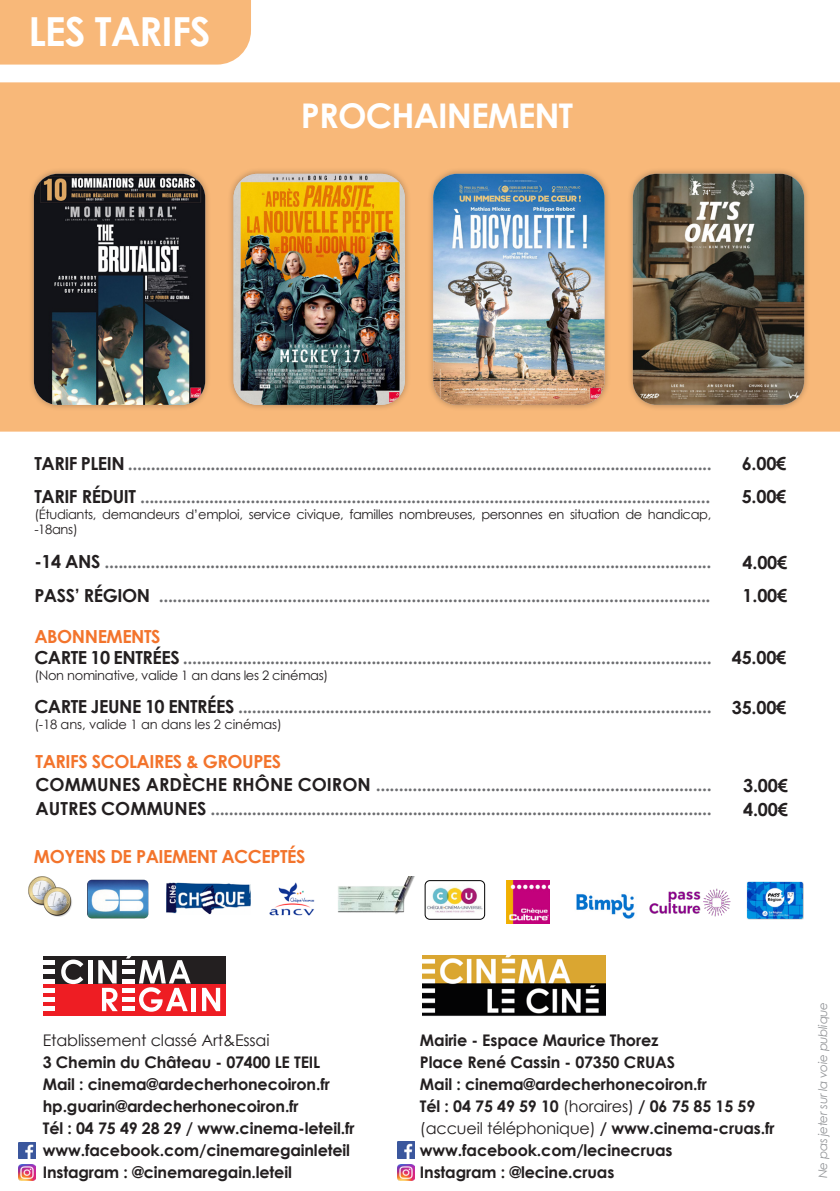
<style>
.page{position:relative;width:840px;height:1191px;background:#fff}
.page>*{position:absolute;margin:0;border:0;box-sizing:border-box;transform-origin:0 0}
.cartouche_film{font:700 40px "Century Gothic";letter-spacing:-.025em;color:#fff}
.t1{font:700 34px "Century Gothic";letter-spacing:-.025em;color:#fff}
.cartouche_film-2{font:700 18px "Century Gothic";letter-spacing:-.025em;color:#6c6d70}
.cartouche_film-3{font:700 18px "Century Gothic";color:#6c6d70}
.cartouche_film-4{font:700 18px "Century Gothic";letter-spacing:-.025em;color:#f3742c}
.t2{font:700 18px "Century Gothic";letter-spacing:-.01em;color:#231f20}
.t3{font:700 16px/22px "Century Gothic";letter-spacing:-.01em;color:#231f20}
.t4{font:16px "Century Gothic";letter-spacing:-.01em;color:#231f20}
.cartouche_film-5{font:13px/15.6px "Century Gothic";letter-spacing:-.025em;color:#231f20}
.cartouche_film-6{font:italic 12px "Century Gothic";letter-spacing:-.025em;color:#939598}
.s1{color:#231f20}
.s2{font-weight:400}
</style>
<div class="page">
<div style="left:0;top:82px;width:839px;height:349px;background:#f8b879"></div>
<div style="left:43px;top:955px;width:182px;height:28px;background:#231f20"></div>
<div style="left:43px;top:983px;width:182px;height:32px;background:#ee1d23"></div>
<div style="left:122px;top:987px;width:13px;height:5px;background:#fff"></div>
<div style="left:122px;top:1006px;width:13px;height:5px;background:#fff"></div>
<hr style="left:122px;top:997px;width:13px;height:4px;background:#fff">
<svg style="left:61px;top:959px;width:22px;height:25px"></svg>
<hr style="left:88px;top:960px;width:4px;height:23px;background:#fff">
<hr style="left:122px;top:960px;width:13px;height:4px;background:#fff">
<hr style="left:122px;top:979px;width:13px;height:4px;background:#fff">
<div style="left:122px;top:969px;width:13px;height:5px;background:#fff"></div>
<div style="left:43px;top:987px;width:12px;height:5px;background:#fff"></div>
<div style="left:43px;top:1006px;width:12px;height:5px;background:#fff"></div>
<hr style="left:43px;top:997px;width:12px;height:4px;background:#fff">
<hr style="left:43px;top:960px;width:12px;height:4px;background:#fff">
<hr style="left:43px;top:979px;width:12px;height:4px;background:#fff">
<div style="left:43px;top:969px;width:12px;height:5px;background:#fff"></div>
<svg style="left:139px;top:960px;width:52px;height:51px"></svg>
<hr style="left:192px;top:987px;width:4px;height:24px;background:#fff">
<svg style="left:202px;top:987px;width:18px;height:24px"></svg>
<svg style="left:98px;top:960px;width:20px;height:51px"></svg>
<svg style="left:126px;top:955px;width:6px;height:3px"></svg>
<img style="left:422px;top:955px;width:183px;height:61px">
<div style="left:0;top:0;width:251px;height:65px;background:#f8b879"></div>
<div style="left:28px;top:167px;width:183px;height:244px;background:#231f20;opacity:.3"></div>
<img style="left:34px;top:174px;width:171px;height:231px">
<div style="left:626px;top:167px;width:184px;height:244px;background:#231f20;opacity:.3"></div>
<img style="left:632px;top:174px;width:171px;height:231px">
<div style="left:227px;top:167px;width:184px;height:244px;background:#231f20;opacity:.3"></div>
<img style="left:233px;top:174px;width:171px;height:231px">
<div style="left:426px;top:167px;width:184px;height:244px;background:#231f20;opacity:.3"></div>
<img style="left:433px;top:174px;width:171px;height:231px">
<img style="left:19px;top:1164px;width:17px;height:16px">
<img style="left:398px;top:1164px;width:16px;height:16px">
<img style="left:87px;top:879px;width:61px;height:39px">
<img style="left:167px;top:882px;width:83px;height:32px">
<img style="left:269px;top:882px;width:46px;height:34px">
<img style="left:337px;top:876px;width:78px;height:38px">
<img style="left:28px;top:877px;width:30px;height:28px">
<img style="left:43px;top:888px;width:29px;height:28px">
<img style="left:649px;top:888px;width:82px;height:29px">
<img style="left:746px;top:881px;width:56px;height:38px">
<img style="left:576px;top:894px;width:59px;height:25px">
<img style="left:426px;top:880px;width:58px;height:39px">
<div style="left:424px;top:880px;width:60px;height:39px;border:1px solid #000;border-radius:5px"></div>
<img style="left:19px;top:1142px;width:17px;height:17px">
<img style="left:398px;top:1141px;width:16px;height:17px">
<img style="left:506px;top:880px;width:43px;height:43px">
<p class="cartouche_film" style="left:28px;top:1px;width:184px">LES TARIFS</p>
<p class="t1" style="left:301px;top:89px;width:273px">PROCHAINEMENT</p>
<p class="cartouche_film-2" style="left:34px;top:449px;width:678px"><span class="s1">TARIF PLEIN</span> ...............................................................................................................................</p>
<p class="cartouche_film-2" style="left:34px;top:483px;width:677px"><span class="s1">TARIF RÉDUIT</span> ............................................................................................................................</p>
<p class="cartouche_film-5" style="left:34px;top:506px;width:678px">(Étudiants, demandeurs d’emploi, service civique, familles nombreuses, personnes en situation de handicap, -18ans)</p>
<p class="cartouche_film-2" style="left:34px;top:548px;width:678px"><span class="s1">-14 ANS</span> ....................................................................................................................................</p>
<p class="cartouche_film-2" style="left:34px;top:581px;width:677px"><span class="s1">PASS’ RÉGION</span> ........................................................................................................................</p>
<p class="cartouche_film-4" style="left:34px;top:622px;width:128px">ABONNEMENTS</p>
<p class="cartouche_film-2" style="left:34px;top:644px;width:678px"><span class="s1">CARTE 10 ENTRÉES</span> ...................................................................................................................</p>
<p class="cartouche_film-5" style="left:34px;top:667px;width:295px">(Non nominative, valide 1 an dans les 2 cinémas)</p>
<p class="cartouche_film-2" style="left:34px;top:693px;width:678px"><span class="s1">CARTE JEUNE 10 ENTRÉES</span> .......................................................................................................</p>
<p class="cartouche_film-5" style="left:34px;top:716px;width:249px">(-18 ans, valide 1 an dans les 2 cinémas)</p>
<p class="cartouche_film-4" style="left:36px;top:748px;width:247px">TARIFS SCOLAIRES &amp; GROUPES</p>
<p class="cartouche_film-3" style="left:36px;top:770px;width:677px"><span class="s1">COMMUNES ARDÈCHE RHÔNE COIRON</span> .........................................................................</p>
<p class="cartouche_film-3" style="left:36px;top:794px;width:677px"><span class="s1">AUTRES COMMUNES</span> .............................................................................................................</p>
<p class="cartouche_film-4" style="left:34px;top:843px;width:273px">MOYENS DE PAIEMENT ACCEPTÉS</p>
<p class="t2" style="left:741px;top:449px;width:46px">6.00€</p>
<p class="t2" style="left:741px;top:483px;width:46px">5.00€</p>
<p class="t2" style="left:742px;top:548px;width:46px">4.00€</p>
<p class="t2" style="left:742px;top:582px;width:46px">1.00€</p>
<p class="t2" style="left:731px;top:644px;width:56px">45.00€</p>
<p class="t2" style="left:731px;top:693px;width:56px">35.00€</p>
<p class="t2" style="left:742px;top:772px;width:46px">3.00€</p>
<p class="t2" style="left:742px;top:796px;width:46px">4.00€</p>
<p class="t4" style="left:43px;top:1029px;width:228px">Etablissement classé Art&amp;Essai</p>
<p class="t3" style="left:43px;top:1050px;width:279px">3 Chemin du Château - 07400 LE TEIL</p>
<p class="t3" style="left:43px;top:1072px;width:288px">Mail : cinema@ardecherhonecoiron.fr</p>
<p class="t3" style="left:43px;top:1094px;width:257px">hp.guarin@ardecherhonecoiron.fr</p>
<p class="t3" style="left:43px;top:1116px;width:313px">Tél : 04 75 49 28 29 / www.cinema-leteil.fr</p>
<p class="t3" style="left:43px;top:1138px;width:308px">www.facebook.com/cinemaregainleteil</p>
<p class="t3" style="left:43px;top:1160px;width:250px">Instagram : @cinemaregain.leteil</p>
<p class="t3" style="left:420px;top:1028px;width:240px">Mairie - Espace Maurice Thorez</p>
<p class="t3" style="left:420px;top:1050px;width:257px">Place René Cassin - 07350 CRUAS</p>
<p class="t3" style="left:420px;top:1072px;width:288px">Mail : cinema@ardecherhonecoiron.fr</p>
<p class="t3" style="left:420px;top:1094px;width:356px">Tél : 04 75 49 59 10 <span class="s2">(horaires)</span> / 06 75 85 15 59 <span class="s2">(accueil téléphonique)</span> / www.cinema-cruas.fr</p>
<p class="t3" style="left:420px;top:1138px;width:254px">www.facebook.com/lecinecruas</p>
<p class="t3" style="left:420px;top:1160px;width:196px">Instagram : @lecine.cruas</p>
<p class="cartouche_film-6" style="left:813px;top:1178px;width:178px;rotate:-90deg">Ne pas jeter sur la voie publique</p>
</div>
